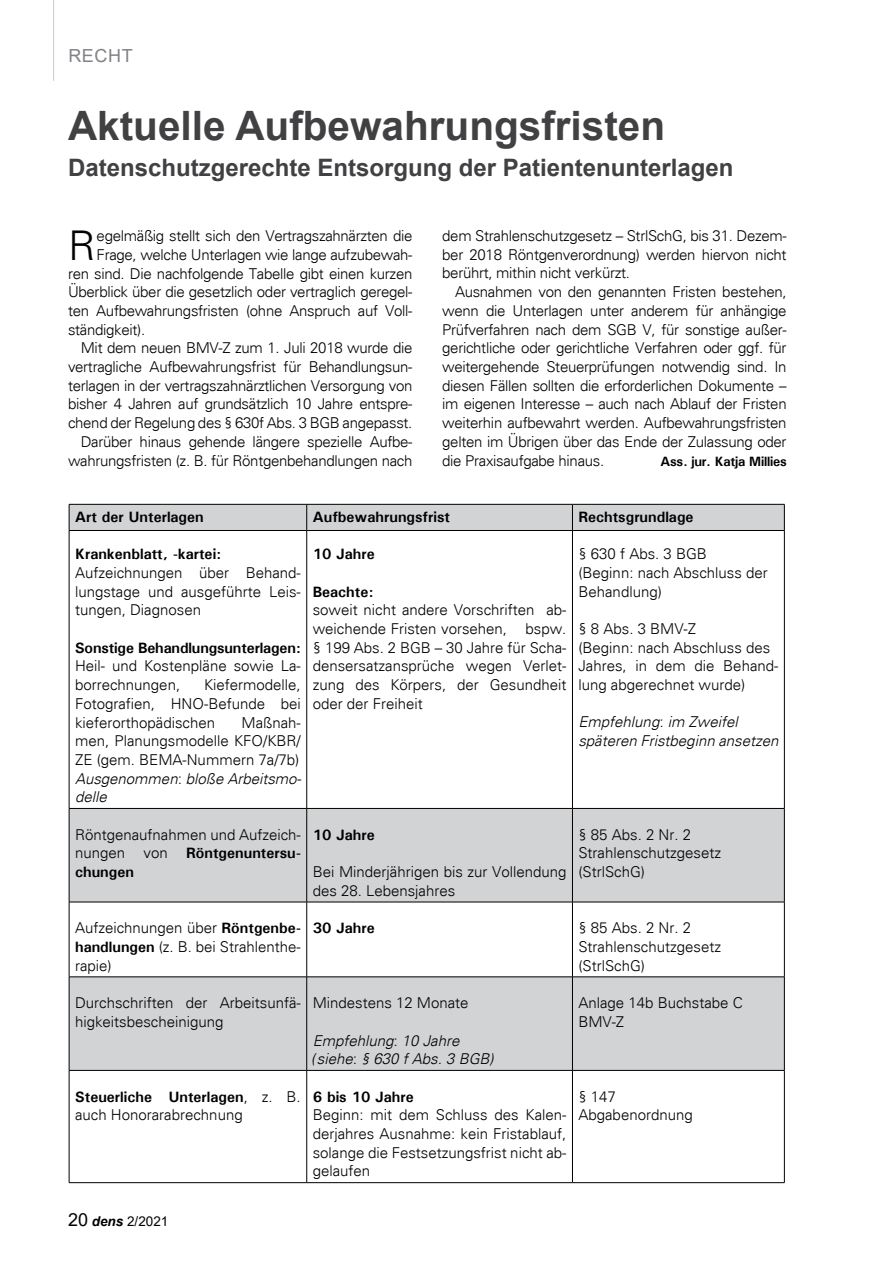
<style>
.page{position:relative;width:893px;height:1263px;background:#fff}
.page>*{position:absolute;margin:0;border:0;box-sizing:border-box;transform-origin:0 0}
.t1{font:300 41.1px "Univers";color:#000}
.t2{font:700 40.5px "Arial";color:#414042}
.t3{font:700 24px "Arial";color:#414042}
.t4{font:18px "Arial";color:#808285}
.t5{font:300 15px/18.8px "Univers";color:#000}
.t6{font:300 15px "Univers";letter-spacing:-.02em;color:#000}
.t7{font:700 15px "Univers";color:#000}
.t8{font:italic 300 15px/18.8px "Univers";color:#000}
.t9{font:700 13.5px "Univers";letter-spacing:-.02em;color:#000}
.t10{font:13.5px "Arial";color:#000}
.s1{font-weight:700}
.s2{font-size:18px}
.s3{font-weight:700;font-style:italic}
</style>
<div class="page">
<hr style="left:53px;top:0;width:1px;height:81px;background:#c9cacc">
<svg style="left:70px;top:505px;width:714px;height:565px"></svg>
<hr style="left:69px;top:504px;width:238px;height:1px;background:#000">
<svg style="left:69px;top:504px;width:1px;height:26px"></svg>
<hr style="left:307px;top:504px;width:265px;height:1px;background:#000">
<svg style="left:306px;top:504px;width:1px;height:26px"></svg>
<hr style="left:572px;top:504px;width:212px;height:1px;background:#000">
<svg style="left:572px;top:504px;width:1px;height:26px"></svg>
<svg style="left:784px;top:504px;width:1px;height:26px"></svg>
<hr style="left:69px;top:530px;width:238px;height:1px;background:#000">
<hr style="left:69px;top:531px;width:1px;height:277px;background:#000">
<hr style="left:307px;top:530px;width:265px;height:1px;background:#000">
<hr style="left:306px;top:531px;width:1px;height:277px;background:#000">
<hr style="left:572px;top:530px;width:212px;height:1px;background:#000">
<hr style="left:572px;top:531px;width:1px;height:277px;background:#000">
<hr style="left:784px;top:531px;width:1px;height:277px;background:#000">
<hr style="left:69px;top:808px;width:238px;height:1px;background:#000">
<hr style="left:69px;top:809px;width:1px;height:93px;background:#000">
<hr style="left:307px;top:808px;width:265px;height:1px;background:#000">
<hr style="left:306px;top:809px;width:1px;height:93px;background:#000">
<hr style="left:572px;top:808px;width:212px;height:1px;background:#000">
<hr style="left:572px;top:809px;width:1px;height:93px;background:#000">
<hr style="left:784px;top:809px;width:1px;height:93px;background:#000">
<hr style="left:69px;top:902px;width:238px;height:1px;background:#000">
<hr style="left:69px;top:902px;width:1px;height:75px;background:#000">
<hr style="left:307px;top:902px;width:265px;height:1px;background:#000">
<hr style="left:306px;top:902px;width:1px;height:75px;background:#000">
<hr style="left:572px;top:902px;width:212px;height:1px;background:#000">
<hr style="left:572px;top:902px;width:1px;height:75px;background:#000">
<hr style="left:784px;top:902px;width:1px;height:75px;background:#000">
<hr style="left:69px;top:976px;width:238px;height:1px;background:#000">
<hr style="left:69px;top:977px;width:1px;height:93px;background:#000">
<hr style="left:307px;top:976px;width:265px;height:1px;background:#000">
<hr style="left:306px;top:977px;width:1px;height:93px;background:#000">
<hr style="left:572px;top:976px;width:212px;height:1px;background:#000">
<hr style="left:572px;top:977px;width:1px;height:93px;background:#000">
<hr style="left:784px;top:977px;width:1px;height:93px;background:#000">
<hr style="left:69px;top:1070px;width:238px;height:1px;background:#000">
<hr style="left:69px;top:1070px;width:1px;height:112px;background:#000">
<hr style="left:307px;top:1070px;width:265px;height:1px;background:#000">
<hr style="left:306px;top:1070px;width:1px;height:112px;background:#000">
<hr style="left:572px;top:1070px;width:212px;height:1px;background:#000">
<hr style="left:572px;top:1070px;width:1px;height:112px;background:#000">
<hr style="left:784px;top:1070px;width:1px;height:112px;background:#000">
<hr style="left:69px;top:1182px;width:238px;height:1px;background:#000">
<hr style="left:307px;top:1182px;width:265px;height:1px;background:#000">
<hr style="left:572px;top:1182px;width:212px;height:1px;background:#000">
<p class="t4" style="left:68px;top:43px;width:66px">RECHT</p>
<h2 class="t2" style="left:68px;top:97px;width:599px">Aktuelle Aufbewahrungsfristen</h2>
<h3 class="t3" style="left:68px;top:150px;width:667px">Datenschutzgerechte Entsorgung der Patientenunterlagen</h3>
<h1 class="t1" style="left:68px;top:221px;width:29px">R</h1>
<p class="t6" style="left:97px;top:227px;width:317px">egelmäßig stellt sich den Vertragszahnärzten die</p>
<p class="t6" style="left:97px;top:245px;width:317px">Frage, welche Unterlagen wie lange aufzubewah-</p>
<p class="t6" style="left:68px;top:264px;width:346px">ren sind. Die nachfolgende Tabelle gibt einen kurzen</p>
<p class="t6" style="left:68px;top:283px;width:346px">Überblick über die gesetzlich oder vertraglich geregel-</p>
<p class="t6" style="left:68px;top:302px;width:346px">ten Aufbewahrungsfristen (ohne Anspruch auf Voll-</p>
<p class="t6" style="left:68px;top:320px;width:79px">ständigkeit).</p>
<p class="t6" style="left:81px;top:339px;width:333px">Mit dem neuen BMV-Z zum 1. Juli 2018 wurde die</p>
<p class="t6" style="left:68px;top:358px;width:346px">vertragliche Aufbewahrungsfrist für Behandlungsun-</p>
<p class="t6" style="left:68px;top:376px;width:346px">terlagen in der vertragszahnärztlichen Versorgung von</p>
<p class="t6" style="left:68px;top:395px;width:346px">bisher 4 Jahren auf grundsätzlich 10 Jahre entspre-</p>
<p class="t6" style="left:68px;top:414px;width:346px">chend der Regelung des § 630f Abs. 3 BGB angepasst.</p>
<p class="t6" style="left:81px;top:433px;width:333px">Darüber hinaus gehende längere spezielle Aufbe-</p>
<p class="t6" style="left:68px;top:451px;width:346px">wahrungsfristen (z. B. für Röntgenbehandlungen nach</p>
<p class="t5" style="left:442px;top:226px;width:346px;text-align:justify">dem Strahlenschutzgesetz – StrlSchG, bis 31. Dezem&shy;ber 2018 Röntgenverordnung) werden hiervon nicht berührt, mithin nicht verkürzt.</p>
<p class="t5" style="left:442px;top:282px;width:346px;text-align:justify;text-indent:13px">Ausnahmen von den genannten Fristen bestehen, wenn die Unterlagen unter anderem für anhängige Prüfverfahren nach dem SGB V, für sonstige außer&shy;gerichtliche oder gerichtliche Verfahren oder ggf. für weitergehende Steuerprüfungen notwendig sind. In diesen Fällen sollten die erforderlichen Dokumente – im eigenen Interesse – auch nach Ablauf der Fristen weiterhin aufbewahrt werden. Aufbewahrungsfristen gelten im Übrigen über das Ende der Zulassung oder die Praxisaufgabe hinaus.</p>
<p class="t9" style="left:660px;top:453px;width:128px">Ass. jur. Katja Millies</p>
<p class="t7" style="left:75px;top:507px;width:130px">Art der Unterlagen</p>
<p class="t7" style="left:313px;top:507px;width:139px">Aufbewahrungsfrist</p>
<p class="t7" style="left:578px;top:507px;width:117px">Rechtsgrundlage</p>
<p class="t7" style="left:75px;top:545px;width:148px">Krankenblatt, -kartei:</p>
<p class="t5" style="left:75px;top:563px;width:227px;text-align:justify">Aufzeichnungen über Behand&shy;lungstage und ausgeführte Leis&shy;tungen, Diagnosen</p>
<p class="t7" style="left:75px;top:638px;width:227px">Sonstige Behandlungsunterlagen:</p>
<p class="t5" style="left:75px;top:657px;width:227px">Heil- und Kostenpläne sowie La&shy;borrechnungen,</p>
<p class="t5" style="left:578px;top:544px;width:191px">§ 630 f Abs. 3 BGB<br>(Beginn: nach Abschluss der<br>Behandlung)</p>
<p class="t5" style="left:578px;top:619px;width:201px">§ 8 Abs. 3 BMV-Z<br>(Beginn: nach Abschluss des<br>Jahres, in dem die Behand&shy;lung abgerechnet wurde)</p>
<p class="t8" style="left:578px;top:713px;width:201px">Empfehlung: im Zweifel späteren Fristbeginn ansetzen</p>
<p class="t7" style="left:313px;top:545px;width:63px">10 Jahre</p>
<p class="t7" style="left:313px;top:582px;width:62px">Beachte:</p>
<p class="t5" style="left:313px;top:600px;width:255px;text-align:justify">soweit nicht andere Vorschriften ab&shy;weichende Fristen vorsehen, bspw. § 199 Abs. 2 BGB – 30 Jahre für Scha&shy;densersatzansprüche wegen Verlet&shy;zung des Körpers, der Gesundheit oder der Freiheit</p>
<p class="t5" style="left:75px;top:675px;width:227px;text-align:justify;text-indent:129px">Kiefermodelle, Fotografien, HNO-Befunde bei kieferorthopädischen</p>
<p class="t5" style="left:75px;top:713px;width:227px;text-align:justify;text-indent:166px">Maßnah&shy;men, Planungsmodelle KFO/KBR/ ZE (gem. BEMA-Nummern 7a/7b)</p>
<p class="t8" style="left:75px;top:769px;width:228px">Ausgenommen: bloße Arbeitsmo&shy;delle</p>
<p class="t5" style="left:75px;top:825px;width:227px;text-align:justify">Röntgenaufnahmen und Aufzeich&shy;nungen von <span class="s1">Röntgenuntersu&shy;chungen</span></p>
<p class="t7" style="left:313px;top:825px;width:63px">10 Jahre</p>
<p class="t5" style="left:313px;top:862px;width:255px">Bei Minderjährigen bis zur Vollendung des 28. Lebensjahres</p>
<p class="t5" style="left:578px;top:825px;width:144px">§ 85 Abs. 2 Nr. 2<br>Strahlenschutzgesetz (StrlSchG)</p>
<p class="t5" style="left:75px;top:918px;width:227px;text-align:justify">Aufzeichnungen über <span class="s1">Röntgenbe&shy;handlungen</span> (z. B. bei Strahlenthe&shy;rapie)</p>
<p class="t7" style="left:313px;top:919px;width:63px">30 Jahre</p>
<p class="t5" style="left:578px;top:918px;width:144px">§ 85 Abs. 2 Nr. 2<br>Strahlenschutzgesetz (StrlSchG)</p>
<p class="t5" style="left:75px;top:993px;width:227px">Durchschriften der Arbeitsunfä&shy;higkeitsbescheinigung</p>
<p class="t5" style="left:313px;top:993px;width:157px">Mindestens 12 Monate</p>
<p class="t8" style="left:313px;top:1031px;width:182px">Empfehlung: 10 Jahre (siehe: § 630 f Abs. 3 BGB)</p>
<p class="t5" style="left:578px;top:993px;width:166px">Anlage 14b Buchstabe C<br>BMV-Z</p>
<p class="t5" style="left:75px;top:1087px;width:227px"><span class="s1">Steuerliche Unterlagen</span>, z. B. auch Honorarabrechnung</p>
<p class="t7" style="left:313px;top:1087px;width:102px">6 bis 10 Jahre</p>
<p class="t5" style="left:313px;top:1106px;width:255px;text-align:justify">Beginn: mit dem Schluss des Kalen&shy;derjahres Ausnahme: kein Fristablauf, solange die Festsetzungsfrist nicht ab&shy;gelaufen</p>
<p class="t5" style="left:578px;top:1087px;width:116px">§ 147<br>Abgabenordnung</p>
<p class="t10" style="left:68px;top:1211px;width:102px"><span class="s2">20</span> <span class="s3">dens</span> 2/2021</p>
</div>
